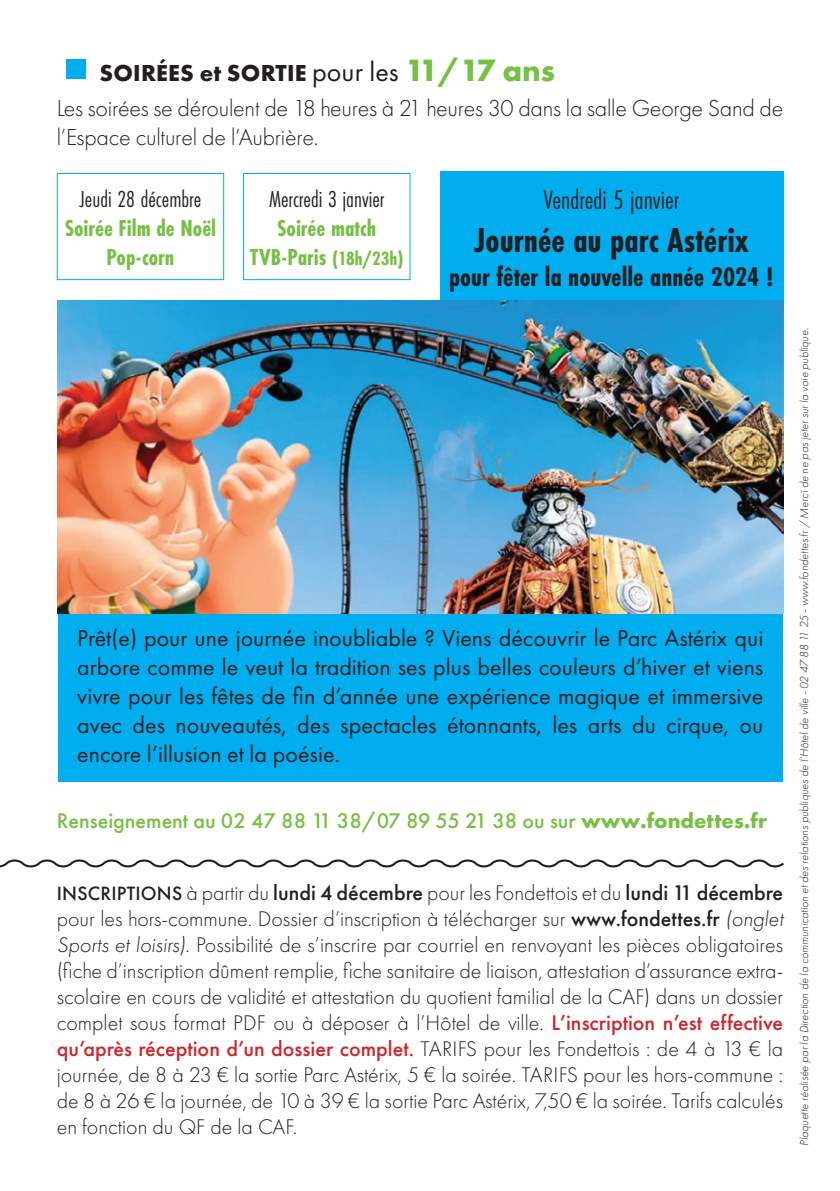
<style>
.page{position:relative;width:840px;height:1191px;background:#fff}
.page>*{position:absolute;margin:0;border:0;box-sizing:border-box;transform-origin:0 0}
.t1{font:700 36px "Futura PT Cond";color:#231f20}
.t2{font:700 28px "Futura PT Cond";color:#231f20}
.t3{font:28px "Futura PT Cond";color:#231f20}
.t4{font:24px/28.8px "Futura PT";color:#231f20;text-align:justify}
.t5{font:300 24px/28.8px "Futura PT";letter-spacing:-.01em;color:#231f20}
.t6{font:700 24px/28.8px "Futura PT Cond";color:#76c043;text-align:center}
.t7{font:24px "Futura PT Cond";color:#231f20}
.t8{font:700 24px "Futura PT";letter-spacing:.01em;color:#231f20}
.t9{font:300 22px/26px "Futura PT";color:#231f20;text-align:justify}
.t10{font:500 22px "Futura PT";color:#76c043}
.t11{font:italic 300 12px "Futura PT";color:#231f20}
.s1{font-weight:400;font-size:28px}
.s2{font-size:32px;color:#76c043}
.s3{font-size:20px}
.s4{font-weight:700}
.s5{font-weight:500;font-size:20px}
.s6{font-weight:500}
.s7{font-style:italic}
.s8{font-weight:500;color:#d1232a}
</style>
<div class="page">
<div style="left:57px;top:173px;width:167px;height:107px;border:1px solid #00aeef"></div>
<div style="left:243px;top:173px;width:167px;height:107px;border:1px solid #00aeef"></div>
<div style="left:67px;top:60px;width:19px;height:19px;background:#00aeef"></div>
<svg style="left:0;top:859px;width:784px;height:9px"></svg>
<div style="left:58px;top:614px;width:724px;height:167px;background:#00aeef"></div>
<div style="left:439px;top:171px;width:343px;height:131px;background:#00aeef"></div>
<img style="left:57px;top:300px;width:725px;height:314px">
<p class="t8" style="left:99px;top:58px;width:457px">SOIRÉES et SORTIE <span class="s1">pour les</span> <span class="s2">11/17 ans</span></p>
<p class="t5" style="left:57px;top:94px;width:727px">Les soirées se déroulent de 18 heures à 21 heures 30 dans la salle George Sand de l’Espace culturel de l’Aubrière.</p>
<p class="t7" style="left:80px;top:185px;width:123px">Jeudi 28 décembre</p>
<p class="t6" style="left:65px;top:213px;width:153px">Soirée Film de Noël<br>Pop-corn</p>
<p class="t7" style="left:269px;top:185px;width:117px">Mercredi 3 janvier</p>
<p class="t6" style="left:250px;top:213px;width:155px">Soirée match<br>TVB-Paris <span class="s3">(18h/23h)</span></p>
<p class="t3" style="left:543px;top:183px;width:137px">Vendredi 5 janvier</p>
<h1 class="t1" style="left:474px;top:219px;width:275px">Journée au parc Astérix</h1>
<p class="t2" style="left:449px;top:260px;width:326px">pour fêter la nouvelle année 2024 !</p>
<p class="t4" style="left:77px;top:624px;width:687px">Prêt(e) pour une journée inoubliable ? Viens découvrir le Parc Astérix qui arbore comme le veut la tradition ses plus belles couleurs d’hiver et viens vivre pour les fêtes de fin d’année une expérience magique et immersive avec des nouveautés, des spectacles étonnants, les arts du cirque, ou encore l’illusion et la poésie.</p>
<p class="t10" style="left:57px;top:807px;width:711px">Renseignement au 02 47 88 11 38/07 89 55 21 38 ou sur <span class="s4">www.fondettes.fr</span></p>
<p class="t9" style="left:57px;top:880px;width:727px"><span class="s5">INSCRIPTIONS</span> à partir du <span class="s6">lundi 4 décembre</span> pour les Fondettois et du <span class="s6">lundi 11 décembre </span>pour les hors-commune. Dossier d’inscription à télécharger sur <span class="s6">www.fondettes.fr</span> <span class="s7">(onglet Sports et loisirs).</span> Possibilité de s’inscrire par courriel en renvoyant les pièces obligatoires (fiche d’inscription dûment remplie, fiche sanitaire de liaison, attestation d’assurance extra&shy;scolaire en cours de validité et attestation du quotient familial de la CAF) dans un dossier complet sous format PDF ou à déposer à l’Hôtel de ville. <span class="s8">L’inscription n’est effective qu’après réception d’un dossier complet.</span> TARIFS pour les Fondettois : de 4 à 13 € la journée, de 8 à 23 € la sortie Parc Astérix, 5 € la soirée. TARIFS pour les hors-commune : de 8 à 26 € la journée, de 10 à 39 € la sortie Parc Astérix, 7,50 € la soirée. Tarifs calculés en fonction du QF de la CAF.</p>
<p class="t11" style="left:796px;top:1145px;width:819px;rotate:-90deg">Plaquette réalisée par la Direction de la communication et des relations publiques de l’Hôtel de ville - 02 47 88 11 25 - www.fondettes.fr / Merci de ne pas jeter sur la voie publique.</p>
</div>
